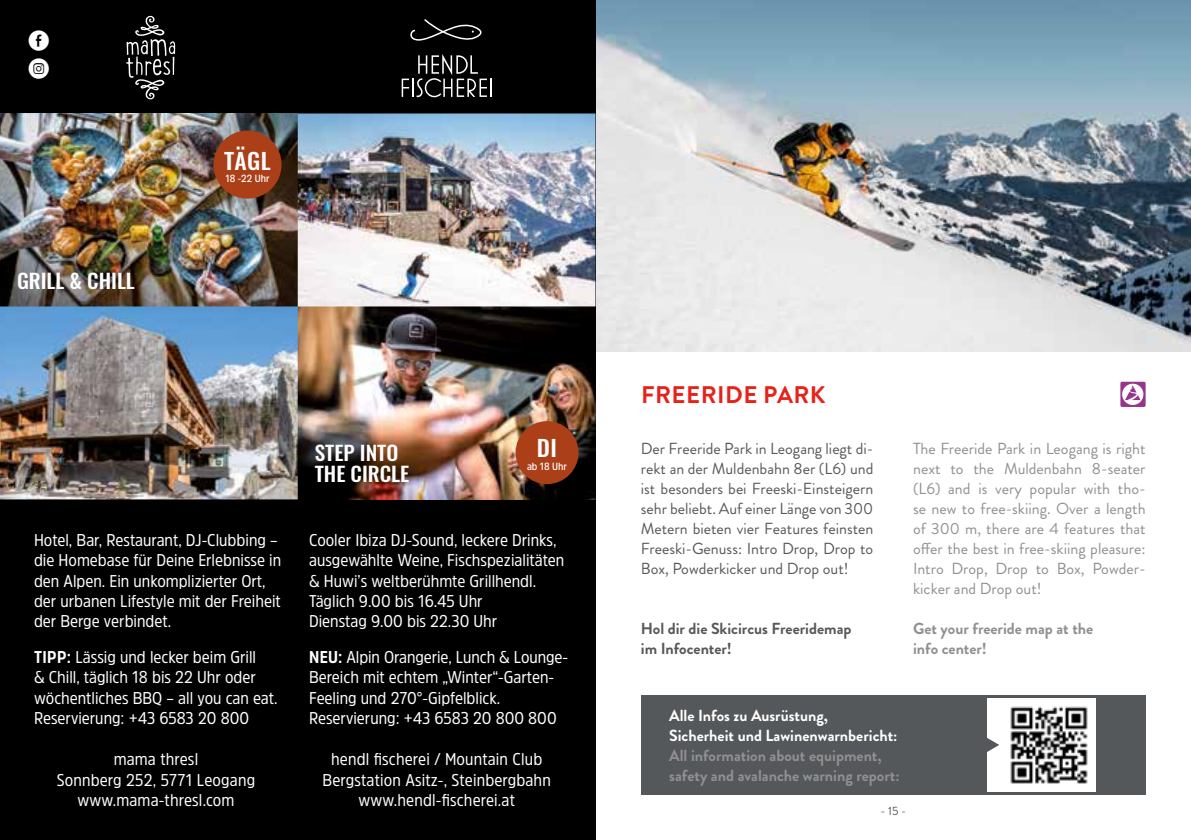
<style>
.page{position:relative;width:1191px;height:840px;background:#fff}
.page>*{position:absolute;margin:0;border:0;box-sizing:border-box;transform-origin:0 0}
.t1{font:700 24px "Brandon Grotesque";letter-spacing:.02em;color:#e5231b}
.t2{font:500 22.2px "Oswald";letter-spacing:.02em;color:#fff;scale:1.06 1}
.t3{font:500 20px/21px "Oswald";color:#fff;scale:1.06 1}
.t4{font:20px/28px "Social Media Circled";color:#fff}
.t5{font:17px/20.4px "Amsi Pro Narw";color:#fff}
.t6{font:16px/20px "Brandon Grotesque";color:#918f91;text-align:justify}
.t7{font:16px/20px "Brandon Grotesque";color:#55585a;text-align:justify}
.t8{font:700 16px/20px "Brandon Grotesque";color:#918f91}
.t9{font:700 16px/20px "Brandon Grotesque";color:#fff}
.t10{font:700 16px/20px "Brandon Grotesque";color:#55585a}
.t11{font:12px "Brandon Grotesque";color:#55585a}
.t12{font:600 10.4px "Amsi Pro Narw";color:#fff}
.s1{font-weight:700}
</style>
<div class="page">
<img style="left:595px;top:0;width:596px;height:351px">
<div style="left:1120px;top:381px;width:25px;height:26px;background:#96368b;border-radius:2px"></div>
<svg style="left:1122px;top:383px;width:21px;height:22px"></svg>
<div style="left:641px;top:694px;width:504px;height:100px;background:#55585a"></div>
<div style="left:988px;top:697px;width:108px;height:94px;background:#fff"></div>
<img style="left:1002px;top:697px;width:93px;height:87px">
<svg style="left:987px;top:736px;width:12px;height:16px"></svg>
<div style="left:0;top:0;width:595px;height:839px;background:#000"></div>
<img style="left:0;top:113px;width:595px;height:386px">
<div style="left:515px;top:421px;width:63px;height:63px;background:#ab3f18;border-radius:50%"></div>
<svg style="left:402px;top:54px;width:90px;height:43px"></svg>
<svg style="left:410px;top:19px;width:71px;height:22px"></svg>
<svg style="left:126px;top:16px;width:49px;height:83px"></svg>
<div style="left:213px;top:130px;width:68px;height:68px;background:#ab3f18;border-radius:50%"></div>
<p class="t4" style="left:28px;top:27px;width:22px">E<br>Q</p>
<p class="t3" style="left:17px;top:268px;width:113px">GRILL &amp; CHILL</p>
<h2 class="t2" style="left:224px;top:141px;width:46px">TÄGL</h2>
<p class="t12" style="left:226px;top:171px;width:45px">18 -22 Uhr</p>
<p class="t5" style="left:34px;top:529px;width:249px">Hotel, Bar, Restaurant, DJ-Clubbing – die Homebase für Deine Erlebnisse in den Alpen. Ein unkomplizierter Ort, der urbanen Lifestyle mit der Freiheit der Berge verbindet.</p>
<p class="t5" style="left:34px;top:645px;width:245px"><span class="s1">TIPP:</span> Lässig und lecker beim Grill<br>&amp; Chill, täglich 18 bis 22 Uhr oder wöchentliches BBQ – all you can eat.<br>Reservierung: +43 6583 20 800</p>
<p class="t3" style="left:315px;top:440px;width:91px">STEP INTO<br>THE CIRCLE</p>
<h2 class="t2" style="left:537px;top:428px;width:21px">DI</h2>
<p class="t12" style="left:527px;top:458px;width:41px">ab 18 Uhr</p>
<p class="t5" style="left:309px;top:529px;width:257px">Cooler Ibiza DJ-Sound, leckere Drinks, ausgewählte Weine, Fischspezialitäten &amp; Huwi’s weltberühmte Grillhendl.<br>Täglich 9.00 bis 16.45 Uhr<br>Dienstag 9.00 bis 22.30 Uhr</p>
<p class="t5" style="left:309px;top:645px;width:260px"><span class="s1">NEU:</span> Alpin Orangerie, Lunch &amp; Lounge-Bereich mit echtem „Winter“-Garten-Feeling und 270°-Gipfelblick.<br>Reservierung: +43 6583 20 800 800</p>
<p class="t5" style="left:57px;top:748px;width:200px;text-align:center">mama thresl<br>Sonnberg 252, 5771 Leogang www.mama-thresl.com</p>
<p class="t5" style="left:322px;top:748px;width:230px;text-align:center">hendl fischerei / Mountain Club<br>Bergstation Asitz-, Steinbergbahn www.hendl-fischerei.at</p>
<h1 class="t1" style="left:641px;top:377px;width:186px">FREERIDE PARK</h1>
<p class="t7" style="left:641px;top:438px;width:234px">Der Freeride Park in Leogang liegt di&shy;rekt an der Muldenbahn 8er (L6) und ist besonders bei Freeski-Einsteigern sehr beliebt. Auf einer Länge von 300<br>Metern bieten vier Features feinsten Freeski-Genuss: Intro Drop, Drop to Box, Powderkicker und Drop out!</p>
<p class="t10" style="left:641px;top:618px;width:212px">Hol dir die Skicircus Freeridemap im Infocenter!</p>
<p class="t6" style="left:913px;top:438px;width:234px">The Freeride Park in Leogang is right next to the Muldenbahn 8-seater (L6) and is very popular with tho&shy;se new to free-skiing. Over a length of 300 m, there are 4 features that offer the best in free-skiing pleasure:<br>Intro Drop, Drop to Box, Powder&shy;kicker and Drop out!</p>
<p class="t8" style="left:913px;top:618px;width:182px">Get your freeride map at the info center!</p>
<p class="t9" style="left:669px;top:704px;width:230px">Alle Infos zu Ausrüstung,<br>Sicherheit und Lawinenwarnbericht:</p>
<p class="t8" style="left:669px;top:744px;width:232px">All information about equipment, safety and avalanche warning report:</p>
<p class="t11" style="left:880px;top:802px;width:27px">- 15 -</p>
</div>
